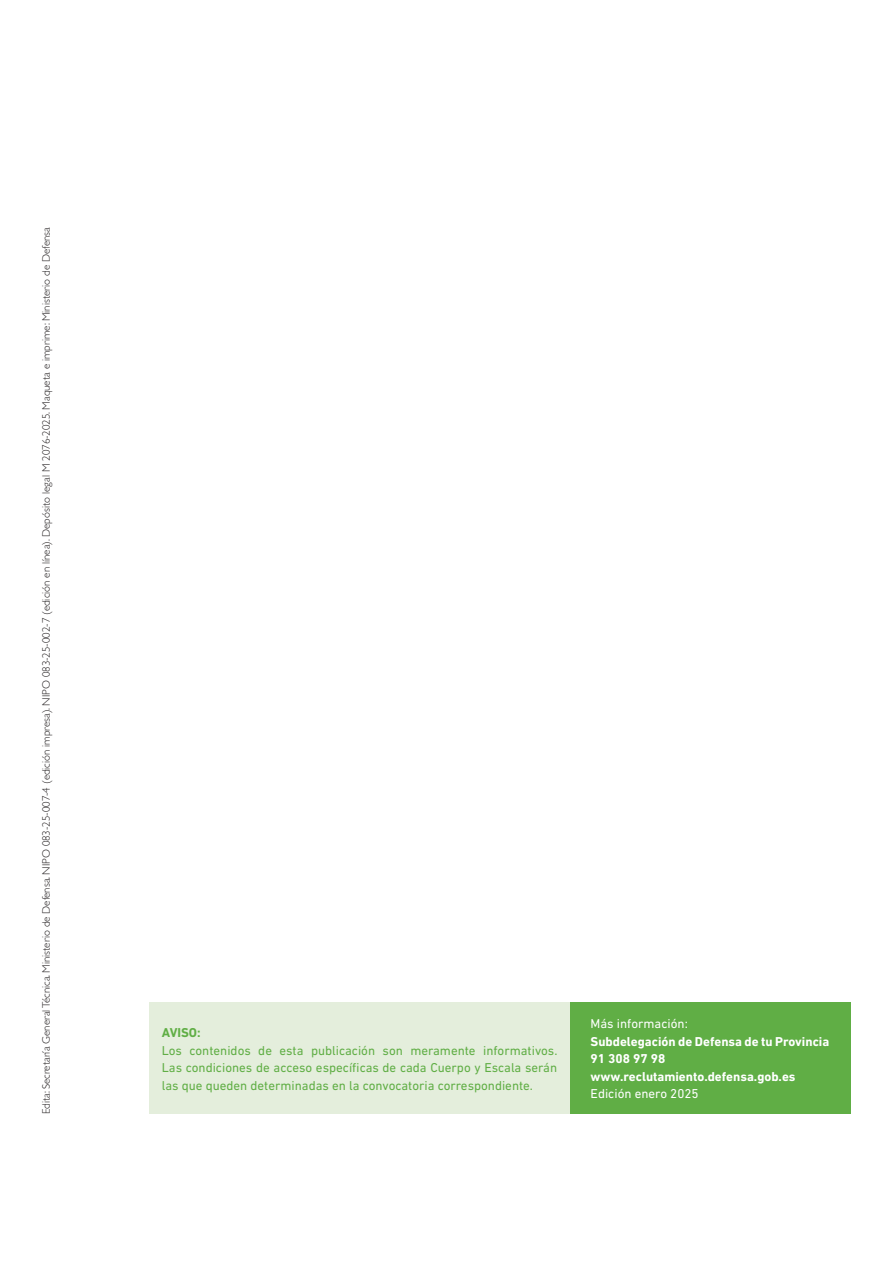
<style>
.page{position:relative;width:893px;height:1263px;background:#fff}
.page>*{position:absolute;margin:0;border:0;box-sizing:border-box;transform-origin:0 0}
.t1{font:13.05px/17.4px "DIN Next LT Pro";color:#60ae45;text-align:justify}
.t2{font:700 13.05px/17.4px "DIN Next LT Pro";color:#fff}
.t3{font:13.05px "DIN Next LT Pro";color:#fff}
.t4{font:700 13.05px "DIN Next LT Pro";color:#60ae45}
.t5{font:300 10.95px "Gill Sans Std";color:#231f20}
</style>
<div class="page">
<div style="left:570px;top:1003px;width:280px;height:111px;background:#60ae45"></div>
<div style="left:149px;top:1003px;width:421px;height:111px;background:#e4eedc"></div>
<p class="t5" style="left:40px;top:1114px;width:888px;rotate:-90deg">Edita: Secretaría General Técnica. Ministerio de Defensa. NIPO 083-25-007-4 (edición impresa). NIPO 083-25-002-7 (edición en línea). Depósito legal M 2076-2025. Maqueta e imprime: Ministerio de Defensa</p>
<p class="t4" style="left:162px;top:1025px;width:40px">AVISO:</p>
<p class="t1" style="left:162px;top:1041px;width:397px">Los contenidos de esta publicación son meramente informativos.<br>Las condiciones de acceso específicas de cada Cuerpo y Escala serán las que queden determinadas en la convocatoria correspondiente.</p>
<p class="t3" style="left:591px;top:1016px;width:99px">Más información:</p>
<p class="t2" style="left:591px;top:1033px;width:240px">Subdelegación de Defensa de tu Provincia<br>91 308 97 98 www.reclutamiento.defensa.gob.es</p>
<p class="t3" style="left:591px;top:1086px;width:110px">Edición enero 2025</p>
</div>
